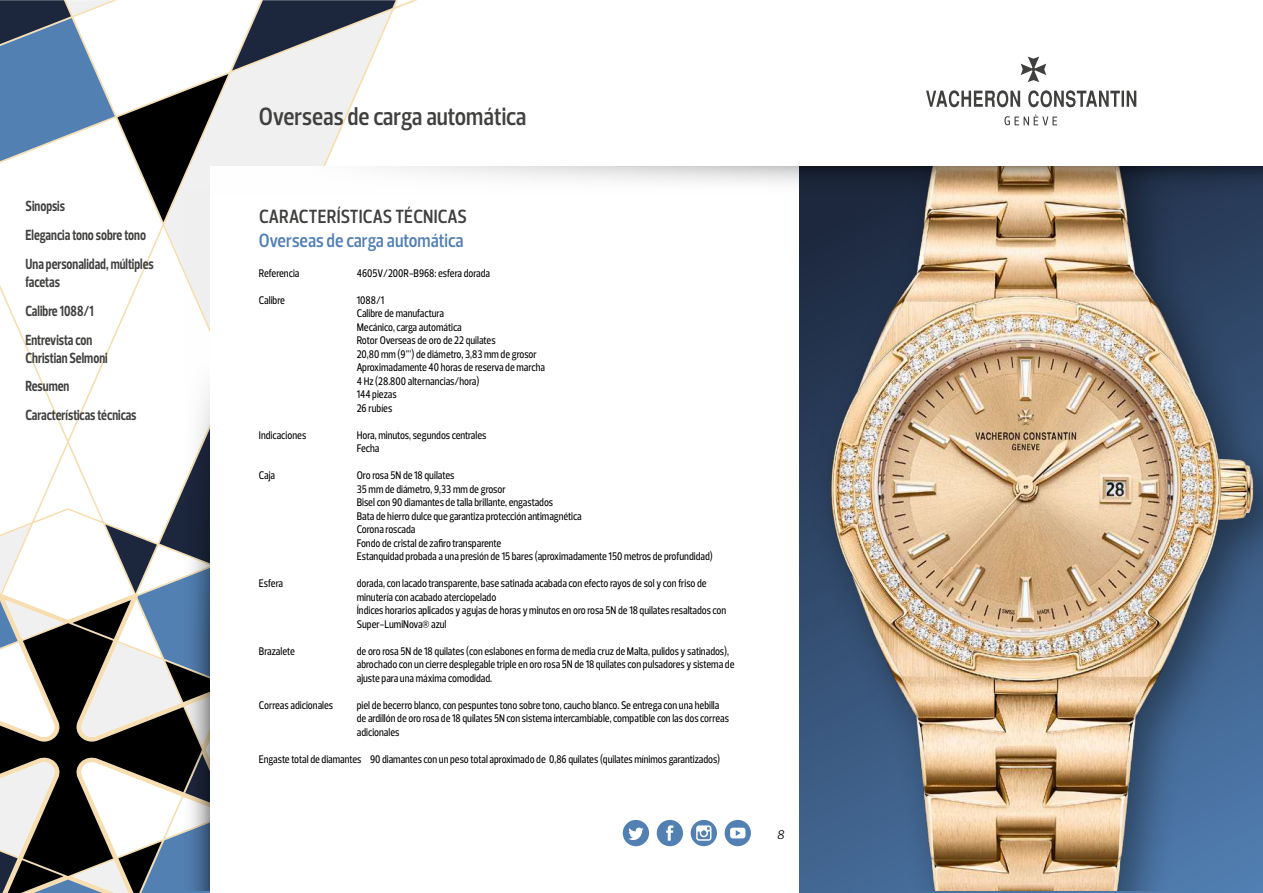
<style>
.page{position:relative;width:1263px;height:893px;background:#fff}
.page>*{position:absolute;margin:0;border:0;box-sizing:border-box;transform-origin:0 0}
.t1{font:600 25.5px "Prelo Condensed";color:#40403f}
.t2{font:600 19.5px "Prelo Condensed";color:#5280b4}
.t3{font:600 19.5px "Prelo Condensed";letter-spacing:.005em;color:#40403f}
.t4{font:700 15px/28.8px "Prelo Condensed";color:#40403f;scale:.9 1}
.t5{font:italic 12.75px "Prelo";color:#000}
.t6{font:500 11.25px/13.5px "Prelo Condensed";color:#000}
</style>
<div class="page">
<svg style="left:0;top:745px;width:163px;height:9px"></svg>
<svg style="left:0;top:754px;width:210px;height:139px"></svg>
<svg style="left:0;top:289px;width:163px;height:456px"></svg>
<svg style="left:0;top:0;width:396px;height:222px"></svg>
<svg style="left:926px;top:57px;width:210px;height:68px"></svg>
<svg style="left:163px;top:190px;width:47px;height:701px"></svg>
<div style="left:210px;top:166px;width:1052px;height:727px;background:#fff"></div>
<svg style="left:385px;top:166px;width:414px;height:17px"></svg>
<svg style="left:623px;top:820px;width:26px;height:26px"></svg>
<svg style="left:657px;top:820px;width:26px;height:26px"></svg>
<svg style="left:725px;top:820px;width:26px;height:26px"></svg>
<svg style="left:691px;top:820px;width:26px;height:26px"></svg>
<img style="left:800px;top:214px;width:463px;height:677px">
<svg style="left:799px;top:166px;width:464px;height:48px;background:#676361"></svg>
<h3 class="t4" style="left:26px;top:192px;width:144px">Sinopsis<br>Elegancia tono sobre tono<br>Una personalidad, múltiples</h3>
<h3 class="t4" style="left:26px;top:268px;width:77px">facetas<br>Calibre 1088/1<br>Entrevista con</h3>
<h3 class="t4" style="left:26px;top:343px;width:125px">Christian Selmoni<br>Resumen<br>Características técnicas</h3>
<h1 class="t1" style="left:259px;top:101px;width:269px">Overseas de carga automática</h1>
<h2 class="t3" style="left:259px;top:205px;width:209px">CARACTERÍSTICAS TÉCNICAS</h2>
<h2 class="t2" style="left:259px;top:228px;width:206px">Overseas de carga automática</h2>
<p class="t6" style="left:259px;top:266px;width:42px">Referencia</p>
<p class="t6" style="left:357px;top:266px;width:135px">4605V/200R-B968: esfera dorada</p>
<p class="t6" style="left:259px;top:293px;width:28px">Calibre</p>
<p class="t6" style="left:357px;top:293px;width:190px">1088/1<br>Calibre de manufactura<br>Mecánico, carga automática<br>Rotor Overseas de oro de 22 quilates<br>20,80 mm (9’’’) de diámetro, 3,83 mm de grosor<br>Aproximadamente 40 horas de reserva de marcha<br>4 Hz (28.800 alternancias/hora)<br>144 piezas<br>26 rubíes</p>
<p class="t6" style="left:259px;top:428px;width:49px">Indicaciones</p>
<p class="t6" style="left:357px;top:428px;width:131px">Hora, minutos, segundos centrales<br>Fecha</p>
<p class="t6" style="left:259px;top:469px;width:18px">Caja</p>
<p class="t6" style="left:357px;top:469px;width:357px">Oro rosa 5N de 18 quilates<br>35 mm de diámetro, 9,33 mm de grosor<br>Bisel con 90 diamantes de talla brillante, engastados<br>Bata de hierro dulce que garantiza protección antimagnética<br>Corona roscada<br>Fondo de cristal de zafiro transparente<br>Estanquidad probada a una presión de 15 bares (aproximadamente 150 metros de profundidad)</p>
<p class="t6" style="left:259px;top:577px;width:26px">Esfera</p>
<p class="t6" style="left:357px;top:577px;width:371px">dorada, con lacado transparente, base satinada acabada con efecto rayos de sol y con friso de minutería con acabado aterciopelado<br>Índices horarios aplicados y agujas de horas y minutos en oro rosa 5N de 18 quilates resaltados con Super-LumiNova® azul</p>
<p class="t6" style="left:259px;top:644px;width:37px">Brazalete</p>
<p class="t6" style="left:357px;top:644px;width:379px">de oro rosa 5N de 18 quilates (con eslabones en forma de media cruz de Malta, pulidos y satinados), abrochado con un cierre desplegable triple en oro rosa 5N de 18 quilates con pulsadores y sistema de ajuste para una máxima comodidad.</p>
<p class="t6" style="left:259px;top:698px;width:76px">Correas adicionales</p>
<p class="t6" style="left:357px;top:698px;width:374px">piel de becerro blanco, con pespuntes tono sobre tono, caucho blanco. Se entrega con una hebilla de ardillón de oro rosa de 18 quilates 5N con sistema intercambiable, compatible con las dos correas adicionales</p>
<p class="t6" style="left:259px;top:752px;width:463px">Engaste total de diamantes 90 diamantes con un peso total aproximado de 0,86 quilates (quilates mínimos garantizados)</p>
<p class="t5" style="left:777px;top:826px;width:9px">8</p>
</div>
